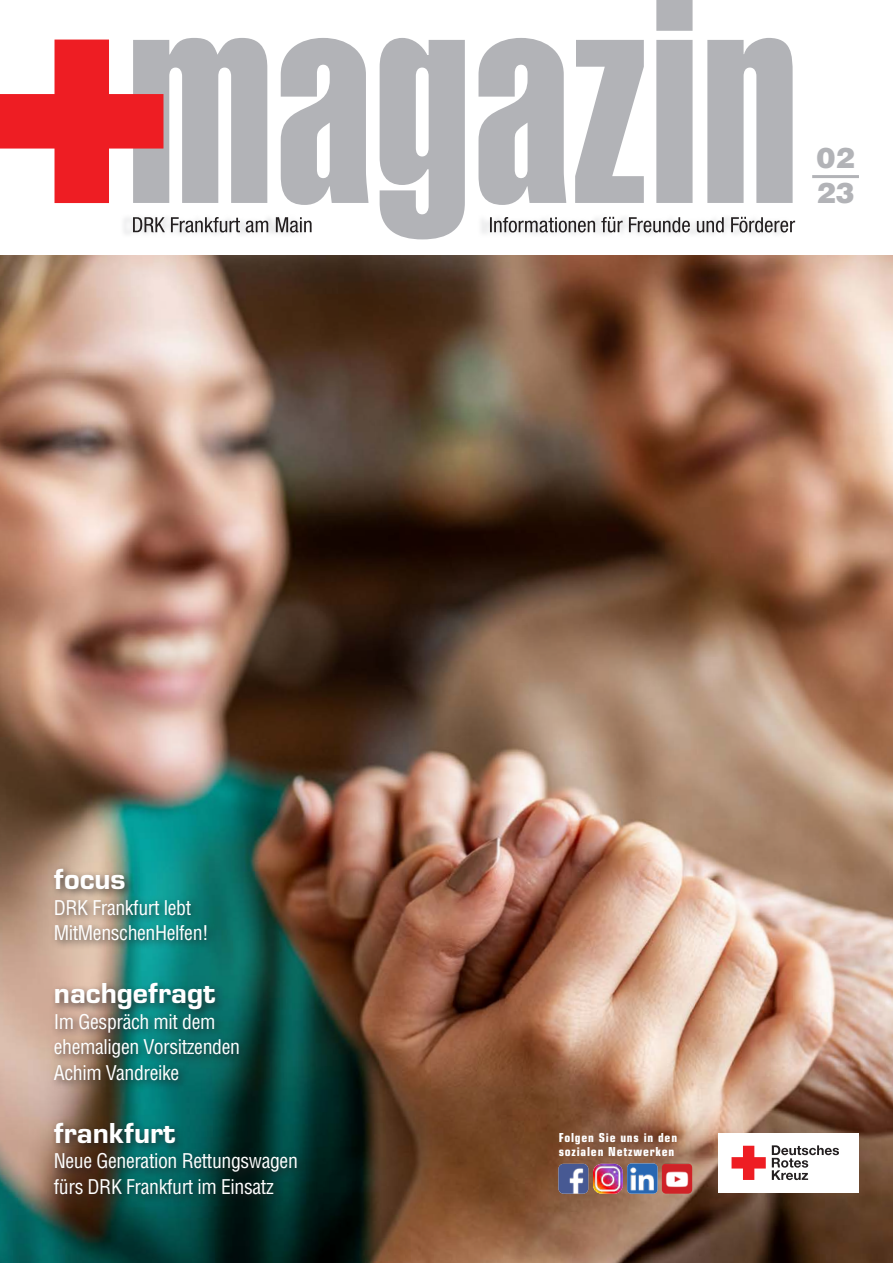
<style>
.page{position:relative;width:893px;height:1263px;background:#fff}
.page>*{position:absolute;margin:0;border:0;box-sizing:border-box;transform-origin:0 0}
.t1{font:800 30px "Eurostile OT";color:#fff}
.t2{font:900 28.5px "Helvetica LT Std";color:#b2b3b7}
.t3{font:condensed 19.8px/25.5px "Helvetica LT Std";letter-spacing:-.02em;color:#fff}
._09_BU{font:800 13.5px/13.5px "Eurostile OT Cond";letter-spacing:.06em;color:#fff}
</style>
<div class="page">
<img style="left:0;top:255px;width:893px;height:1008px">
<svg style="left:163px;top:0;width:630px;height:239px;fill:#b2b3b7"></svg>
<svg style="left:0;top:40px;width:163px;height:163px"></svg>
<hr style="left:812px;top:175px;width:47px;height:3px;background:#b2b3b7">
<div style="left:120px;top:213px;width:671px;height:25px;background:#d1d2d4;opacity:.75"></div>
<svg style="left:133px;top:217px;width:662px;height:15px"></svg>
<div style="left:719px;top:1133px;width:140px;height:59px;background:#fff"></div>
<svg style="left:731px;top:1146px;width:35px;height:34px"></svg>
<svg style="left:772px;top:1145px;width:67px;height:35px"></svg>
<img style="left:558px;top:1164px;width:30px;height:30px">
<img style="left:593px;top:1164px;width:30px;height:30px">
<img style="left:627px;top:1163px;width:31px;height:31px">
<img style="left:662px;top:1163px;width:30px;height:31px">
<div style="left:50px;top:863px;width:258px;height:342px;background:#231f20;opacity:.75"></div>
<p class="t2" style="left:817px;top:140px;width:40px">02</p>
<p class="t2" style="left:817px;top:174px;width:40px">23</p>
<p class="t1" style="left:54px;top:862px;width:73px">focus</p>
<p class="t3" style="left:54px;top:894px;width:156px">DRK Frankfurt lebt<br>MitMenschenHelfen!</p>
<p class="t1" style="left:54px;top:976px;width:163px">nachgefragt</p>
<p class="t3" style="left:54px;top:1008px;width:188px">Im Gespräch mit dem ehemaligen Vorsitzenden<br>Achim Vandreike</p>
<p class="t1" style="left:54px;top:1116px;width:123px">frankfurt</p>
<p class="t3" style="left:54px;top:1148px;width:246px">Neue Generation Rettungswagen fürs DRK Frankfurt im Einsatz</p>
<p class="_09_BU" style="left:559px;top:1131px;width:120px">Folgen Sie uns in den sozialen Netzwerken</p>
</div>
